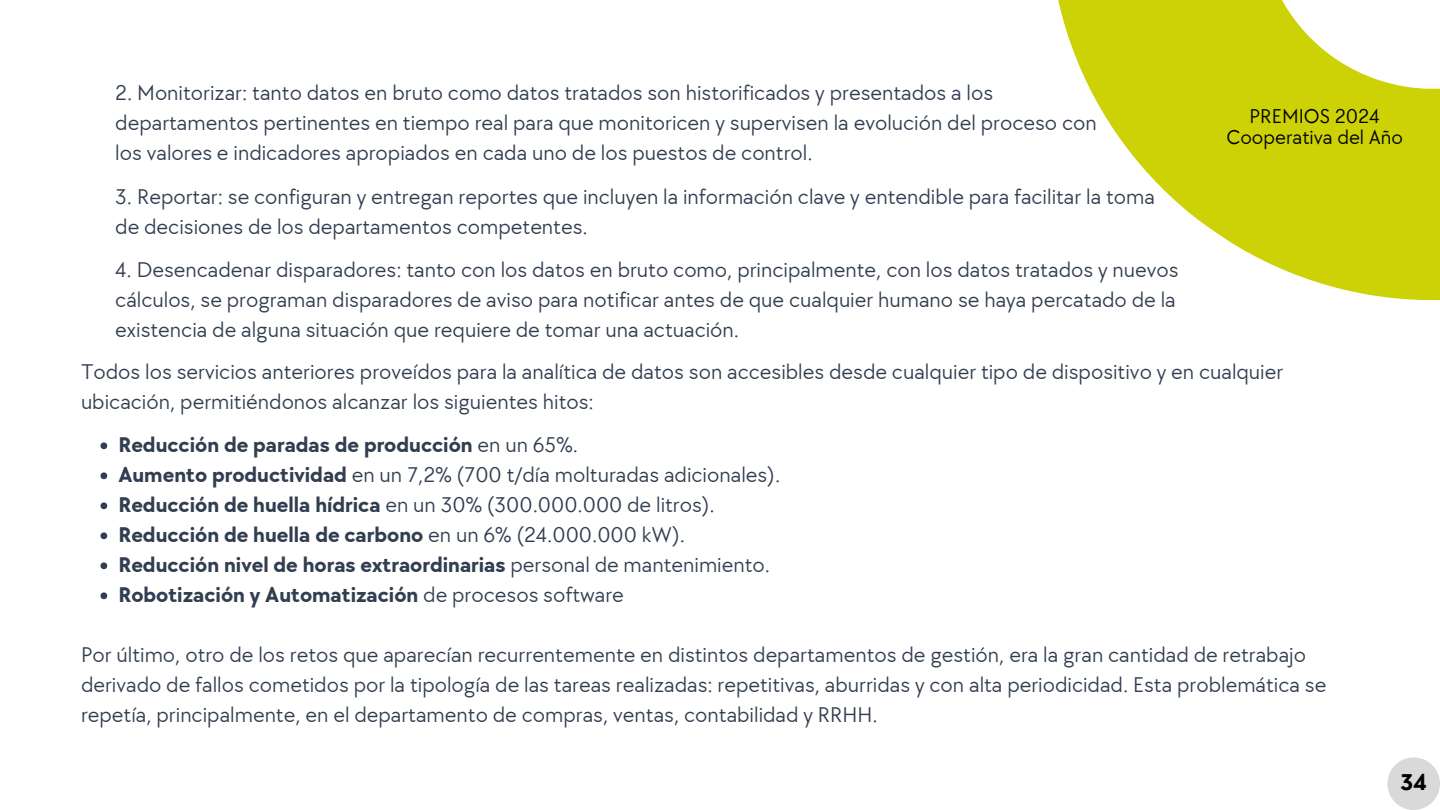
<style>
.page{position:relative;width:1440px;height:810px;background:#fff}
.page>*{position:absolute;margin:0;border:0;box-sizing:border-box;transform-origin:0 0}
.t1{font:700 23.6px "TT Chocolates";color:#000}
.t2{font:22px/30px "TT Chocolates";color:#313e50}
.t3{font:700 22px "TT Chocolates";color:#313e50}
.t4{font:20.6px/21px "TT Chocolates";color:#000;text-align:center}
.s1{font-weight:400}
.s2{font-weight:700}
</style>
<div class="page">
<svg style="left:1058px;top:0;width:382px;height:301px;fill:#cdd206"></svg>
<div style="left:1387px;top:757px;width:53px;height:53px;background:#d9d9d9;border-radius:50%"></div>
<svg style="left:100px;top:442px;width:7px;height:7px"></svg>
<svg style="left:100px;top:472px;width:7px;height:7px"></svg>
<svg style="left:100px;top:502px;width:7px;height:7px"></svg>
<svg style="left:100px;top:532px;width:7px;height:7px"></svg>
<svg style="left:100px;top:562px;width:7px;height:7px"></svg>
<svg style="left:100px;top:592px;width:7px;height:7px"></svg>
<h1 class="t2" style="left:115px;top:78px;width:983px">2. Monitorizar: tanto datos en bruto como datos tratados son historificados y presentados a los departamentos pertinentes en tiempo real para que monitoricen y supervisen la evolución del proceso con los valores e indicadores apropiados en cada uno de los puestos de control.</h1>
<p class="t2" style="left:115px;top:182px;width:1041px">3. Reportar: se configuran y entregan reportes que incluyen la información clave y entendible para facilitar la toma de decisiones de los departamentos competentes.</p>
<p class="t2" style="left:115px;top:255px;width:1065px">4. Desencadenar disparadores: tanto con los datos en bruto como, principalmente, con los datos tratados y nuevos cálculos, se programan disparadores de aviso para notificar antes de que cualquier humano se haya percatado de la existencia de alguna situación que requiere de tomar una actuación.</p>
<p class="t4" style="left:1226px;top:107px;width:178px">PREMIOS 2024<br>Cooperativa del Año</p>
<p class="t2" style="left:81px;top:357px;width:1204px">Todos los servicios anteriores proveídos para la analítica de datos son accesibles desde cualquier tipo de dispositivo y en cualquier ubicación, permitiéndonos alcanzar los siguientes hitos:</p>
<p class="t3" style="left:118px;top:432px;width:461px">Reducción de paradas de producción <span class="s1">en un 65%.</span></p>
<p class="t2" style="left:118px;top:461px;width:663px"><span class="s2">Aumento productividad</span> en un 7,2% (700 t/día molturadas adicionales).</p>
<p class="t2" style="left:118px;top:491px;width:598px"><span class="s2">Reducción de huella hídrica</span> en un 30% (300.000.000 de litros).</p>
<p class="t3" style="left:118px;top:522px;width:568px">Reducción de huella de carbono <span class="s1">en un 6% (24.000.000 kW).</span></p>
<p class="t3" style="left:118px;top:552px;width:653px">Reducción nivel de horas extraordinarias <span class="s1">personal de mantenimiento.</span></p>
<h1 class="t3" style="left:118px;top:582px;width:507px">Robotización y Automatización <span class="s1">de procesos software</span></h1>
<p class="t2" style="left:81px;top:641px;width:1247px">Por último, otro de los retos que aparecían recurrentemente en distintos departamentos de gestión, era la gran cantidad de retrabajo derivado de fallos cometidos por la tipología de las tareas realizadas: repetitivas, aburridas y con alta periodicidad. Esta problemática se repetía, principalmente, en el departamento de compras, ventas, contabilidad y RRHH.</p>
<h1 class="t1" style="left:1401px;top:769px;width:28px">34</h1>
</div>
